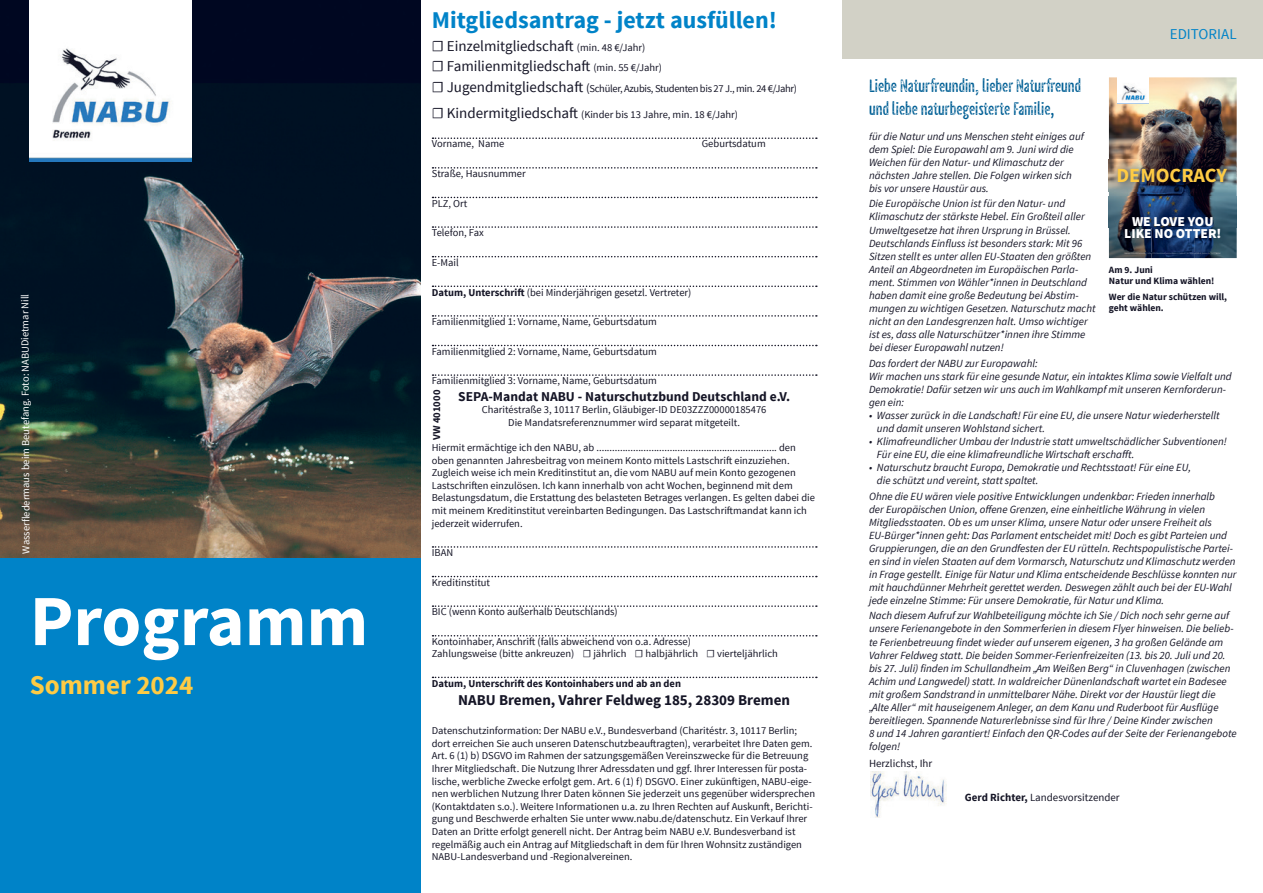
<style>
.page{position:relative;width:1263px;height:893px;background:#fff}
.page>*{position:absolute;margin:0;border:0;box-sizing:border-box;transform-origin:0 0}
.t1{font:700 72px "Source Sans Pro";color:#fff}
.t2{font:700 27px "Source Sans Pro";color:#fecb44}
.t3{font:700 24px "Source Sans Pro";color:#0083c8}
.t4{font:700 20.25px "Source Sans Pro";color:#fecb44}
.t5{font:19.35px/23.1px "NABU Hand Printed";color:#005f95}
.t6{font:15px/20.7px "Source Sans Pro";color:#151526}
.t7{font:700 15px "Source Sans Pro";color:#151526}
.t8{font:15px "Source Sans Pro";color:#0083c8}
.t9{font:900 13.65px/12.3px "Source Sans Pro";color:#fff;text-align:center}
.t10{font:700 13.5px "Source Sans Pro";color:#151526}
.t11{font:italic 10.95px/13px "Source Sans Pro";color:#151526}
.t12{font:10.95px "Source Sans Pro";color:#151526}
.t13{font:10.5px/12.6px "Source Sans Pro";color:#151526}
.t14{font:10.5px "Source Sans Pro";letter-spacing:-.03em;color:#151526}
.t15{font:700 10.5px "Source Sans Pro";color:#151526}
.t16{font:10.5px "Source Sans Pro";letter-spacing:-.005em;color:#fff}
.t17{font:700 9.6px/11.4px "Source Sans Pro";color:#151526}
.s1{font-size:10.5px}
.s2{font-size:15px}
.s3{font-size:12px}
.s4{font-weight:700}
.s5{font-family:"NABU Hand";font-weight:700}
.s6{font-size:10.35px}
</style>
<div class="page">
<div style="left:0;top:551px;width:421px;height:342px;background:#0083c8"></div>
<img style="left:0;top:0;width:421px;height:557px">
<div style="left:29px;top:0;width:162px;height:162px;background:#fff"></div>
<img style="left:29px;top:48px;width:162px;height:114px">
<svg style="left:432px;top:137px;width:385px;height:2px"></svg>
<svg style="left:432px;top:167px;width:385px;height:2px"></svg>
<svg style="left:432px;top:197px;width:385px;height:1px"></svg>
<svg style="left:432px;top:226px;width:385px;height:2px"></svg>
<svg style="left:432px;top:256px;width:385px;height:1px"></svg>
<svg style="left:432px;top:286px;width:385px;height:1px"></svg>
<svg style="left:432px;top:315px;width:385px;height:2px"></svg>
<svg style="left:432px;top:345px;width:385px;height:1px"></svg>
<svg style="left:432px;top:374px;width:385px;height:2px"></svg>
<svg style="left:432px;top:546px;width:385px;height:2px"></svg>
<svg style="left:432px;top:576px;width:385px;height:1px"></svg>
<svg style="left:432px;top:605px;width:385px;height:2px"></svg>
<svg style="left:432px;top:635px;width:385px;height:1px"></svg>
<svg style="left:432px;top:677px;width:385px;height:1px"></svg>
<div style="left:842px;top:0;width:421px;height:58px;background:#d2d1c6"></div>
<img style="left:870px;top:772px;width:76px;height:46px">
<img style="left:1109px;top:77px;width:128px;height:119px">
<img style="left:1109px;top:196px;width:128px;height:62px">
<img style="left:1125px;top:253px;width:96px;height:1px">
<img style="left:1109px;top:160px;width:126px;height:31px">
<img style="left:1118px;top:77px;width:31px;height:27px">
<p class="t16" style="left:19px;top:553px;width:261px;rotate:-90deg">Wasserfledermaus beim Beutefang. Foto: NABUDietmar Nill</p>
<h1 class="t1" style="left:30px;top:575px;width:340px">Programm</h1>
<h2 class="t2" style="left:30px;top:668px;width:165px">Sommer 2024</h2>
<h3 class="t3" style="left:432px;top:5px;width:347px">Mitgliedsantrag - jetzt ausfüllen!</h3>
<h3 class="t6" style="left:432px;top:35px;width:232px">☐ Einzelmitgliedschaft <span class="s1">(min. 48 €/Jahr)<br></span>☐ Familienmitgliedschaft <span class="s1">(min. 55 €/Jahr)</span></h3>
<p class="t14" style="left:432px;top:82px;width:367px"><span class="s2">☐ Jugendmitgliedschaft</span> <span class="s3">(</span>Schüler, Azubis, Studenten bis 27 J., min. 24 €/Jahr)</p>
<p class="t13" style="left:432px;top:108px;width:308px"><span class="s2">☐ Kindermitgliedschaft</span> (Kinder bis 13 Jahre, min. 18 €/Jahr)</p>
<p class="t13" style="left:432px;top:138px;width:74px">Vorname, Name</p>
<p class="t13" style="left:702px;top:138px;width:65px">Geburtsdatum</p>
<p class="t13" style="left:432px;top:167px;width:95px">Straße, Hausnummer</p>
<p class="t13" style="left:432px;top:197px;width:37px">PLZ, Ort</p>
<p class="t13" style="left:432px;top:227px;width:54px">Telefon, Fax</p>
<p class="t13" style="left:432px;top:256px;width:29px">E-Mail</p>
<p class="t13" style="left:432px;top:286px;width:261px"><span class="s4">Datum, Unterschrift</span> (bei Minderjährigen gesetzl. Vertreter)</p>
<p class="t13" style="left:432px;top:316px;width:227px">Familienmitglied 1: Vorname, Name, Geburtsdatum</p>
<p class="t13" style="left:432px;top:345px;width:227px">Familienmitglied 2: Vorname, Name, Geburtsdatum</p>
<p class="t13" style="left:432px;top:375px;width:227px">Familienmitglied 3: Vorname, Name, Geburtsdatum</p>
<p class="t10" style="left:458px;top:387px;width:333px">SEPA-Mandat NABU - Naturschutzbund Deutschland e.V.</p>
<p class="t13" style="left:482px;top:404px;width:286px;text-align:center">Charitéstraße 3, 10117 Berlin, Gläubiger-ID DE03ZZZ00000185476<br>Die Mandatsreferenznummer wird separat mitgeteilt.</p>
<p class="t13" style="left:432px;top:441px;width:385px">Hiermit ermächtige ich den NABU, ab ..................................................................... den oben genannten Jahresbeitrag von meinem Konto mittels Lastschrift einzuziehen.<br>Zugleich weise ich mein Kreditinstitut an, die vom NABU auf mein Konto gezogenen Lastschriften einzulösen. Ich kann innerhalb von acht Wochen, beginnend mit dem Belastungsdatum, die Erstattung des belasteten Betrages verlangen. Es gelten dabei die mit meinem Kreditinstitut vereinbarten Bedingungen. Das Lastschriftmandat kann ich jederzeit widerrufen.</p>
<p class="t13" style="left:432px;top:547px;width:23px">IBAN</p>
<p class="t13" style="left:432px;top:576px;width:60px">Kreditinstitut</p>
<p class="t13" style="left:432px;top:606px;width:187px">BIC (wenn Konto außerhalb Deutschlands)</p>
<p class="t13" style="left:432px;top:636px;width:348px;line-height:12px">Kontoinhaber, Anschrift (falls abweichend von o.a. Adresse)<br>Zahlungsweise (bitte ankreuzen) ☐ jährlich ☐ halbjährlich ☐ vierteljährlich</p>
<p class="t15" style="left:432px;top:676px;width:251px">Datum, Unterschrift des Kontoinhabers und ab an den</p>
<h3 class="t7" style="left:458px;top:690px;width:333px">NABU Bremen, Vahrer Feldweg 185, 28309 Bremen</h3>
<p class="t13" style="left:432px;top:724px;width:385px">Datenschutzinformation: Der NABU e.V., Bundesverband (Charitéstr. 3, 10117 Berlin; dort erreichen Sie auch unseren Datenschutzbeauftragten), verarbeitet Ihre Daten gem.<br>Art. 6 (1) b) DSGVO im Rahmen der satzungsgemäßen Vereinszwecke für die Betreuung Ihrer Mitgliedschaft. Die Nutzung Ihrer Adressdaten und ggf. Ihrer Interessen für posta&shy;lische, werbliche Zwecke erfolgt gem. Art. 6 (1) f) DSGVO. Einer zukünftigen, NABU-eige&shy;nen werblichen Nutzung Ihrer Daten können Sie jederzeit uns gegenüber widersprechen (Kontaktdaten s.o.). Weitere Informationen u.a. zu Ihren Rechten auf Auskunft, Berichti&shy;gung und Beschwerde erhalten Sie unter www.nabu.de/datenschutz. Ein Verkauf Ihrer Daten an Dritte erfolgt generell nicht. Der Antrag beim NABU e.V. Bundesverband ist regelmäßig auch ein Antrag auf Mitgliedschaft in dem für Ihren Wohnsitz zuständigen NABU-Landesverband und -Regionalvereinen.</p>
<p class="t15" style="left:430px;top:440px;width:51px;rotate:-90deg">VW 401000</p>
<h3 class="t8" style="left:1170px;top:24px;width:68px">EDITORIAL</h3>
<h3 class="t5" style="left:869px;top:74px;width:214px">Liebe Naturfreundin, lieber Naturfreund und liebe naturbegeisterte Familie<span class="s5">,</span></h3>
<p class="t11" style="left:869px;top:130px;width:216px"><span class="s6">f</span>ür die Natur und uns Menschen steht einiges auf dem Spiel: Die Europawahl am 9. Juni wird die Weichen für den Natur- und Klimaschutz der nächsten Jahre stellen. Die Folgen wirken sich bis vor unsere Haustür aus.</p>
<p class="t11" style="left:869px;top:197px;width:228px">Die Europäische Union ist für den Natur- und Klimaschutz der stärkste Hebel. Ein Großteil aller Umweltgesetze hat ihren Ursprung in Brüssel.<br>Deutschlands Einfluss ist besonders stark: Mit 96<br>Sitzen stellt es unter allen EU-Staaten den größten Anteil an Abgeordneten im Europäischen Parla&shy;ment. Stimmen von Wähler*innen in Deutschland haben damit eine große Bedeutung bei Abstim&shy;mungen zu wichtigen Gesetzen. Naturschutz macht nicht an den Landesgrenzen halt. Umso wichtiger ist es, dass alle Naturschützer*innen ihre Stimme bei dieser Europawahl nutzen!</p>
<p class="t11" style="left:869px;top:356px;width:364px">Das fordert der NABU zur Europawahl:<br>Wir machen uns stark für eine gesunde Natur, ein intaktes Klima sowie Vielfalt und Demokratie! Dafür setzen wir uns auch im Wahlkampf mit unseren Kernforderun&shy;gen ein:</p>
<p class="t11" style="left:877px;top:409px;width:344px;text-indent:-8px">• Wasser zurück in die Landschaft! Für eine EU, die unsere Natur wiederherstellt und damit unseren Wohlstand sichert.</p>
<p class="t11" style="left:877px;top:435px;width:351px;text-indent:-8px">• Klimafreundlicher Umbau der Industrie statt umweltschädlicher Subventionen!<br>Für eine EU, die eine klimafreundliche Wirtschaft erschafft.</p>
<p class="t11" style="left:877px;top:461px;width:316px;text-indent:-8px">• Naturschutz braucht Europa, Demokratie und Rechtsstaat! Für eine EU, die schützt und vereint, statt spaltet.</p>
<p class="t11" style="left:869px;top:489px;width:369px">Ohne die EU wären viele positive Entwicklungen undenkbar: Frieden innerhalb<br>der Europäischen Union, offene Grenzen, eine einheitliche Währung in vielen Mitgliedsstaaten. Ob es um unser Klima, unsere Natur oder unsere Freiheit als EU-Bürger*innen geht: Das Parlament entscheidet mit! Doch es gibt Parteien und Gruppierungen, die an den Grundfesten der EU rütteln. Rechtspopulistische Partei&shy;en sind in vielen Staaten auf dem Vormarsch, Naturschutz und Klimaschutz werden in Frage gestellt. Einige für Natur und Klima entscheidende Beschlüsse konnten nur mit hauchdünner Mehrheit gerettet werden. Deswegen zählt auch bei der EU-Wahl jede einzelne Stimme: Für unsere Demokratie, für Natur und Klima.</p>
<p class="t11" style="left:869px;top:609px;width:369px">Nach diesem Aufruf zur Wahlbeteiligung möchte ich Sie / Dich noch sehr gerne auf unsere Ferienangebote in den Sommerferien in diesem Flyer hinweisen. Die belieb&shy;te Ferienbetreuung findet wieder auf unserem eigenen, 3 ha großen Gelände am Vahrer Feldweg statt. Die beiden Sommer-Ferienfreizeiten (13. bis 20. Juli und 20. bis 27. Juli) finden im Schullandheim „Am Weißen Berg“ in Cluvenhagen (zwischen Achim und Langwedel) statt. In waldreicher Dünenlandschaft wartet ein Badesee mit großem Sandstrand in unmittelbarer Nähe. Direkt vor der Haustür liegt die „Alte Aller“ mit hauseigenem Anleger, an dem Kanu und Ruderboot für Ausflüge bereitliegen. Spannende Naturerlebnisse sind für Ihre / Deine Kinder zwischen<br>8 und 14 Jahren garantiert! Einfach den QR-Codes auf der Seite der Ferienangebote folgen!</p>
<p class="t12" style="left:869px;top:757px;width:65px">Herzlichst, Ihr</p>
<p class="t12" style="left:965px;top:791px;width:156px"><span class="s4">Gerd Richter,</span> Landesvorsitzender</p>
<h3 class="t4" style="left:1116px;top:162px;width:112px">DEMOCRACY</h3>
<p class="t9" style="left:1124px;top:215px;width:99px">WE LOVE YOU<br>LIKE NO OTTER!</p>
<p class="t17" style="left:1109px;top:264px;width:107px">Am 9. Juni<br>Natur und Klima wählen!</p>
<p class="t17" style="left:1109px;top:291px;width:120px">Wer die Natur schützen will, geht wählen.</p>
</div>
